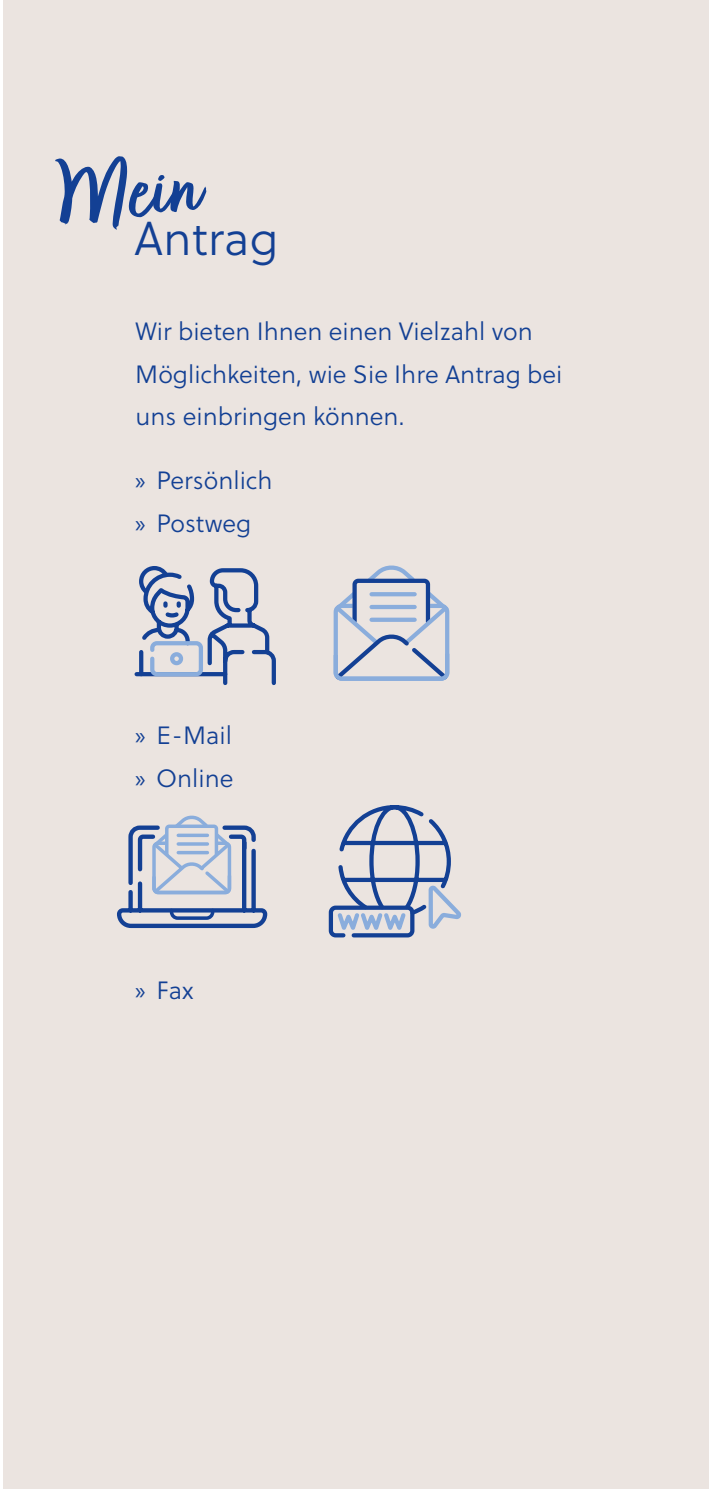
<style>
.page{position:relative;width:709px;height:1489px;background:#fff}
.page>*{position:absolute;margin:0;border:0;box-sizing:border-box;transform-origin:0 0}
.t1{font:101.25px "Fave Script Bold Pro";color:#134094}
.t2{font:300 47.5px "Soleil";color:#134094}
.t3{font:300 25px/42.5px "Soleil";color:#134094}
.s1{font-family:"Myriad Pro";font-weight:400}
</style>
<div class="page">
<div style="left:4px;top:0;width:705px;height:1488px;background:#ebe4e0"></div>
<svg style="left:134px;top:566px;width:142px;height:119px"></svg>
<div style="left:329px;top:905px;width:85px;height:32px;border:4px solid #134094;border-radius:5px"></div>
<svg style="left:334px;top:805px;width:127px;height:133px"></svg>
<svg style="left:333px;top:565px;width:117px;height:116px"></svg>
<svg style="left:117px;top:815px;width:151px;height:114px"></svg>
<p class="t1" style="left:51px;top:143px;width:149px;rotate:-6deg">Mein</p>
<p class="t2" style="left:134px;top:210px;width:146px">Antrag</p>
<p class="t3" style="left:135px;top:311px;width:428px">Wir bieten Ihnen einen Vielzahl von<br>Möglichkeiten, wie Sie Ihre Antrag bei uns einbringen können.</p>
<p class="t3" style="left:135px;top:460px;width:139px"><span class="s1">»</span> Persönlich <span class="s1">»</span> Postweg</p>
<p class="t3" style="left:135px;top:715px;width:100px"><span class="s1">»</span> E-Mail <span class="s1">»</span> Online</p>
<p class="t3" style="left:135px;top:970px;width:60px"><span class="s1">»</span> Fax</p>
</div>
